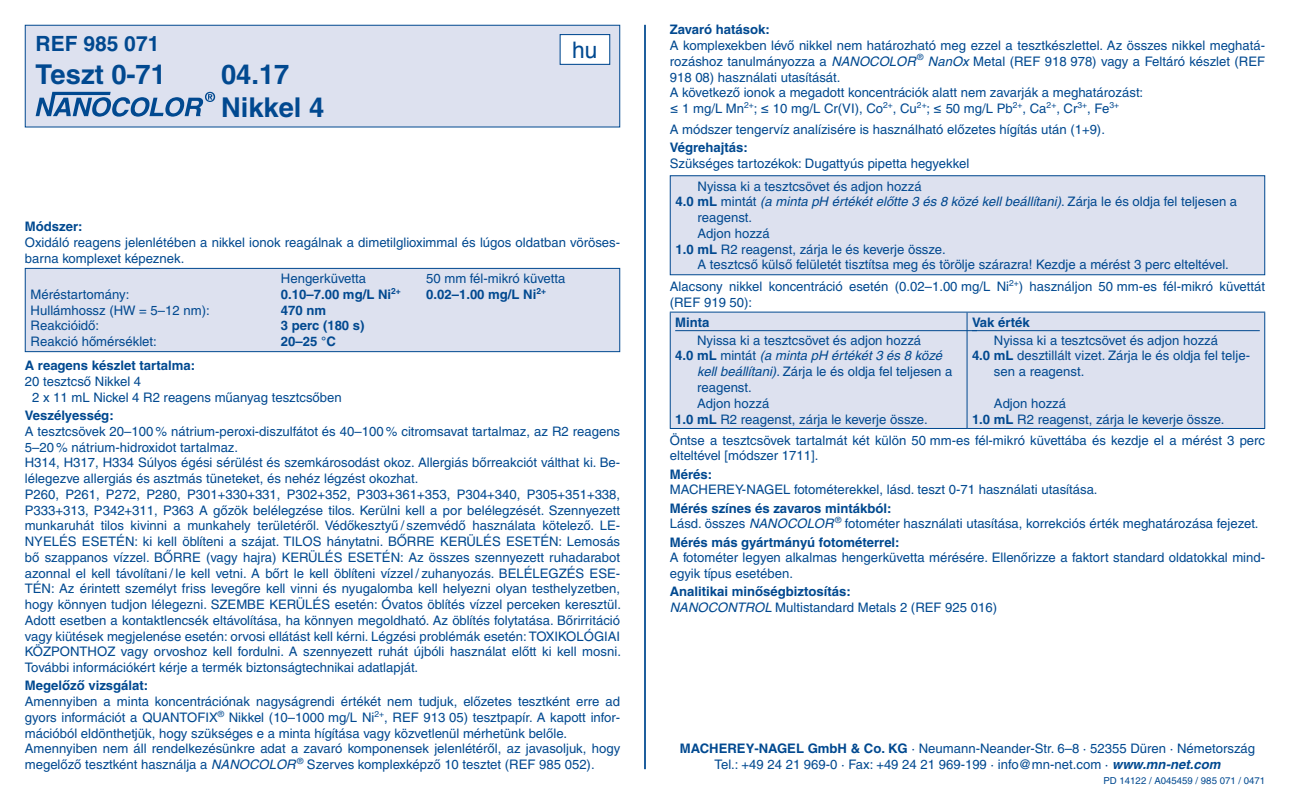
<style>
.page{position:relative;width:1290px;height:794px;background:#fff}
.page>*{position:absolute;margin:0;border:0;box-sizing:border-box;transform-origin:0 0}
.t1{font:700 27.3px/32.9px "Helvetica LT Pro";color:#014990}
.t2{font:22.75px "Helvetica";color:#014990}
.t3{font:700 21px "Helvetica LT Pro";color:#014990}
.t4{font:13.12px/15.8px "Helvetica LT Pro";color:#014990}
.t5{font:700 13.12px "Helvetica LT Pro";color:#014990}
.t6{font:italic 13.12px "Helvetica LT Pro";color:#014990}
.t7{font:9.62px "Helvetica LT Pro";color:#014990}
.s1{font-style:italic}
.s2{font-weight:700;font-style:normal}
.s3{font-style:normal}
.s4{font-weight:700}
.s5{font-weight:700;font-style:italic}
</style>
<div class="page">
<hr style="left:644px;top:25px;width:2px;height:744px;background:#014990">
<div style="left:25px;top:25px;width:595px;height:102px;background:#dde1ef"></div>
<svg style="left:36px;top:92px;width:179px;height:25px"></svg>
<div style="left:25px;top:25px;width:595px;height:102px;border:1px solid #014990"></div>
<div style="left:560px;top:35px;width:50px;height:29px;background:#fff"></div>
<div style="left:560px;top:34px;width:50px;height:31px;border:1px solid #014990"></div>
<div style="left:25px;top:268px;width:595px;height:84px;background:#dde1ef"></div>
<div style="left:25px;top:268px;width:595px;height:84px;border:1px solid #014990"></div>
<div style="left:670px;top:176px;width:595px;height:99px;background:#dde1ef"></div>
<div style="left:670px;top:175px;width:595px;height:100px;border:1px solid #014990"></div>
<div style="left:671px;top:313px;width:593px;height:115px;background:#dde1ef"></div>
<hr style="left:670px;top:312px;width:297px;height:1px;background:#014990">
<hr style="left:670px;top:312px;width:1px;height:116px;background:#014990">
<hr style="left:967px;top:312px;width:298px;height:1px;background:#014990">
<hr style="left:966px;top:312px;width:1px;height:116px;background:#014990">
<hr style="left:1264px;top:312px;width:1px;height:116px;background:#014990">
<hr style="left:670px;top:428px;width:297px;height:1px;background:#014990">
<hr style="left:967px;top:428px;width:298px;height:1px;background:#014990">
<hr style="left:675px;top:330px;width:302px;height:1px;background:#014990">
<hr style="left:972px;top:330px;width:288px;height:1px;background:#014990">
<h3 class="t3" style="left:36px;top:30px;width:125px">REF 985 071</h3>
<h1 class="t1" style="left:36px;top:58px;width:132px">Teszt 0-71</h1>
<h1 class="t1" style="left:221px;top:58px;width:105px">04.17<br>Nikkel 4</h1>
<h2 class="t2" style="left:572px;top:32px;width:27px">hu</h2>
<p class="t5" style="left:25px;top:219px;width:59px">Módszer:</p>
<p class="t4" style="left:25px;top:234px;width:597px">Oxidáló reagens jelenlétében a nikkel ionok reagálnak a dimetilglioximmal és lúgos oldatban vöröses&shy;barna komplexet képeznek.</p>
<p class="t4" style="left:281px;top:271px;width:87px">Hengerküvetta</p>
<p class="t4" style="left:426px;top:271px;width:141px">50 mm fél-mikró küvetta</p>
<p class="t4" style="left:31px;top:286px;width:100px">Méréstartomány:</p>
<p class="t5" style="left:281px;top:286px;width:121px">0.10–7.00 mg/L Ni<sup>2+</sup></p>
<p class="t5" style="left:426px;top:286px;width:121px">0.02–1.00 mg/L Ni<sup>2+</sup></p>
<p class="t4" style="left:31px;top:302px;width:181px">Hullámhossz (HW = 5–12 nm):</p>
<p class="t5" style="left:281px;top:302px;width:47px">470 nm</p>
<p class="t4" style="left:31px;top:318px;width:70px">Reakcióidő:</p>
<p class="t5" style="left:281px;top:318px;width:85px">3 perc (180 s)</p>
<p class="t4" style="left:31px;top:334px;width:128px">Reakció hőmérséklet:</p>
<p class="t5" style="left:281px;top:333px;width:56px">20–25 °C</p>
<p class="t5" style="left:25px;top:358px;width:172px">A reagens készlet tartalma:</p>
<p class="t4" style="left:32px;top:373px;width:311px;text-indent:-7px">20 tesztcső Nikkel 4<br>2 x 11 mL Nickel 4 R2 reagens műanyag tesztcsőben</p>
<p class="t5" style="left:25px;top:407px;width:90px">Veszélyesség:</p>
<p class="t4" style="left:25px;top:423px;width:598px">A tesztcsövek 20–100 % nátrium-peroxi-diszulfátot és 40–100 % citromsavat tartalmaz, az R2 reagens 5–20 % nátrium-hidroxidot tartalmaz.<br>H314, H317, H334 Súlyos égési sérülést és szemkárosodást okoz. Allergiás bőrreakciót válthat ki. Be&shy;lélegezve allergiás és asztmás tüneteket, és nehéz légzést okozhat.<br>P260, P261, P272, P280, P301+330+331, P302+352, P303+361+353, P304+340, P305+351+338, P333+313, P342+311, P363 A gőzök belélegzése tilos. Kerülni kell a por belélegzését. Szennyezett munkaruhát tilos kivinni a munkahely területéről. Védőkesztyű / szemvédő használata kötelező. LE-NYELÉS ESETÉN: ki kell öblíteni a szájat. TILOS hánytatni. BŐRRE KERÜLÉS ESETÉN: Lemosás bő szappanos vízzel. BŐRRE (vagy hajra) KERÜLÉS ESETÉN: Az összes szennyezett ruhadarabot azonnal el kell távolítani / le kell vetni. A bőrt le kell öblíteni vízzel / zuhanyozás. BELÉLEGZÉS ESE-TÉN: Az érintett személyt friss levegőre kell vinni és nyugalomba kell helyezni olyan testhelyzetben, hogy könnyen tudjon lélegezni. SZEMBE KERÜLÉS esetén: Óvatos öblítés vízzel perceken keresztül.<br>Adott esetben a kontaktlencsék eltávolítása, ha könnyen megoldható. Az öblítés folytatása. Bőrirritáció vagy kiütések megjelenése esetén: orvosi ellátást kell kérni. Légzési problémák esetén: TOXIKOLÓGIAI KÖZPONTHOZ vagy orvoshoz kell fordulni. A szennyezett ruhát újbóli használat előtt ki kell mosni.<br>További információkért kérje a termék biztonságtechnikai adatlapját.</p>
<p class="t5" style="left:25px;top:678px;width:125px">Megelőző vizsgálat:</p>
<p class="t4" style="left:25px;top:693px;width:597px">Amennyiben a minta koncentrációnak nagyságrendi értékét nem tudjuk, előzetes tesztként erre ad gyors információt a QUANTOFIX<sup>®</sup> Nikkel (10–1000 mg/L Ni<sup>2+</sup>, REF 913 05) tesztpapír. A kapott infor&shy;mációból eldönthetjük, hogy szükséges e a minta hígítása vagy közvetlenül mérhetünk belőle.<br>Amennyiben nem áll rendelkezésünkre adat a zavaró komponensek jelenlétéről, az javasoljuk, hogy megelőző tesztként használja a <span class="s1">NANOCOLOR</span> <sup>®</sup> Szerves komplexképző 10 tesztet (REF 985 052).</p>
<p class="t5" style="left:670px;top:22px;width:101px">Zavaró hatások:</p>
<p class="t4" style="left:670px;top:37px;width:597px">A komplexekben lévő nikkel nem határozható meg ezzel a tesztkészlettel. Az összes nikkel meghatá&shy;rozáshoz tanulmányozza a <span class="s1">NANOCOLOR</span> <sup>®</sup> <span class="s1">NanOx</span> Metal (REF 918 978) vagy a Feltáró készlet (REF 918 08) használati utasítását.<br>A következő ionok a megadott koncentrációk alatt nem zavarják a meghatározást:<br>≤ 1 mg/L Mn<sup>2+</sup>; ≤ 10 mg/L Cr(VI), Co<sup>2+</sup>, Cu<sup>2+</sup>; ≤ 50 mg/L Pb<sup>2+</sup>, Ca<sup>2+</sup>, Cr<sup>3+</sup>, Fe<sup>3+</sup></p>
<p class="t4" style="left:670px;top:121px;width:437px">A módszer tengervíz analízisére is használható előzetes hígítás után (1+9).</p>
<p class="t5" style="left:670px;top:139px;width:80px">Végrehajtás:</p>
<p class="t4" style="left:697px;top:152px;width:273px;line-height:22.9px;text-indent:-28px">Szükséges tartozékok: Dugattyús pipetta hegyekkel<br>Nyissa ki a tesztcsövet és adjon hozzá</p>
<p class="t6" style="left:676px;top:194px;width:563px"><span class="s2">4.0 mL</span> <span class="s3">mintát</span> (a minta pH értékét előtte 3 és 8 közé kell beállítani)<span class="s3">. Zárja le és oldja fel teljesen a</span></p>
<p class="t4" style="left:697px;top:210px;width:56px">reagenst.</p>
<p class="t4" style="left:697px;top:225px;width:74px">Adjon hozzá</p>
<p class="t4" style="left:676px;top:241px;width:271px"><span class="s4">1.0 mL</span> R2 reagenst, zárja le és keverje össze.</p>
<p class="t4" style="left:697px;top:257px;width:533px">A tesztcső külső felületét tisztítsa meg és törölje szárazra! Kezdje a mérést 3 perc elteltével.</p>
<p class="t4" style="left:670px;top:278px;width:597px">Alacsony nikkel koncentráció esetén (0.02–1.00 mg/L Ni<sup>2+</sup>) használjon 50 mm-es fél-mikró küvettát (REF 919 50):</p>
<p class="t5" style="left:675px;top:314px;width:36px">Minta</p>
<p class="t4" style="left:697px;top:332px;width:226px">Nyissa ki a tesztcsövet és adjon hozzá</p>
<p class="t6" style="left:675px;top:348px;width:268px"><span class="s2">4.0 mL</span> <span class="s3">mintát</span> (a minta pH értékét 3 és 8 közé</p>
<p class="t4" style="left:697px;top:364px;width:257px"><span class="s1">kell beállítani)</span>. Zárja le és oldja fel teljesen a</p>
<p class="t4" style="left:697px;top:379px;width:56px">reagenst.</p>
<p class="t4" style="left:697px;top:395px;width:74px">Adjon hozzá</p>
<p class="t4" style="left:675px;top:411px;width:254px"><span class="s4">1.0 mL</span> R2 reagenst, zárja le keverje össze.</p>
<p class="t5" style="left:972px;top:314px;width:59px">Vak érték</p>
<p class="t4" style="left:994px;top:332px;width:226px">Nyissa ki a tesztcsövet és adjon hozzá</p>
<p class="t4" style="left:972px;top:348px;width:279px"><span class="s4">4.0 mL</span> desztillált vizet. Zárja le és oldja fel telje-</p>
<p class="t4" style="left:994px;top:364px;width:92px">sen a reagenst.</p>
<p class="t4" style="left:972px;top:395px;width:254px;text-indent:22px">Adjon hozzá<br><span class="s4">1.0 mL</span> R2 reagenst, zárja le keverje össze.</p>
<p class="t4" style="left:670px;top:432px;width:597px">Öntse a tesztcsövek tartalmát két külön 50 mm-es fél-mikró küvettába és kezdje el a mérést 3 perc elteltével [módszer 1711].</p>
<p class="t5" style="left:670px;top:466px;width:44px">Mérés:</p>
<p class="t4" style="left:670px;top:482px;width:429px">MACHEREY-NAGEL fotométerekkel, lásd. teszt 0-71 használati utasítása.</p>
<p class="t4" style="left:670px;top:500px;width:590px"><span class="s4">Mérés színes és zavaros mintákból:<br></span>Lásd. összes <span class="s1">NANOCOLOR</span> <sup>®</sup> fotométer használati utasítása, korrekciós érték meghatározása fejezet.</p>
<p class="t5" style="left:670px;top:534px;width:231px">Mérés más gyártmányú fotométerrel:</p>
<p class="t4" style="left:670px;top:550px;width:597px">A fotométer legyen alkalmas hengerküvetta mérésére. Ellenőrizze a faktort standard oldatokkal mind&shy;egyik típus esetében.</p>
<p class="t4" style="left:670px;top:584px;width:329px"><span class="s4">Analitikai minőségbiztosítás:<br></span><span class="s1">NANOCONTROL</span> Multistandard Metals 2 (REF 925 016)</p>
<p class="t4" style="left:680px;top:741px;width:577px;text-align:center"><span class="s4">MACHEREY-NAGEL GmbH &amp; Co. KG</span> · Neumann-Neander-Str. 6–8 · 52355 Düren · Németország<br>Tel.: +49 24 21 969-0 · Fax: +49 24 21 969-199 · info@mn-net.com · <span class="s5">www.mn-net.com</span></p>
<p class="t7" style="left:1103px;top:774px;width:163px">PD 14122 / A045459 / 985 071 / 0471</p>
</div>
